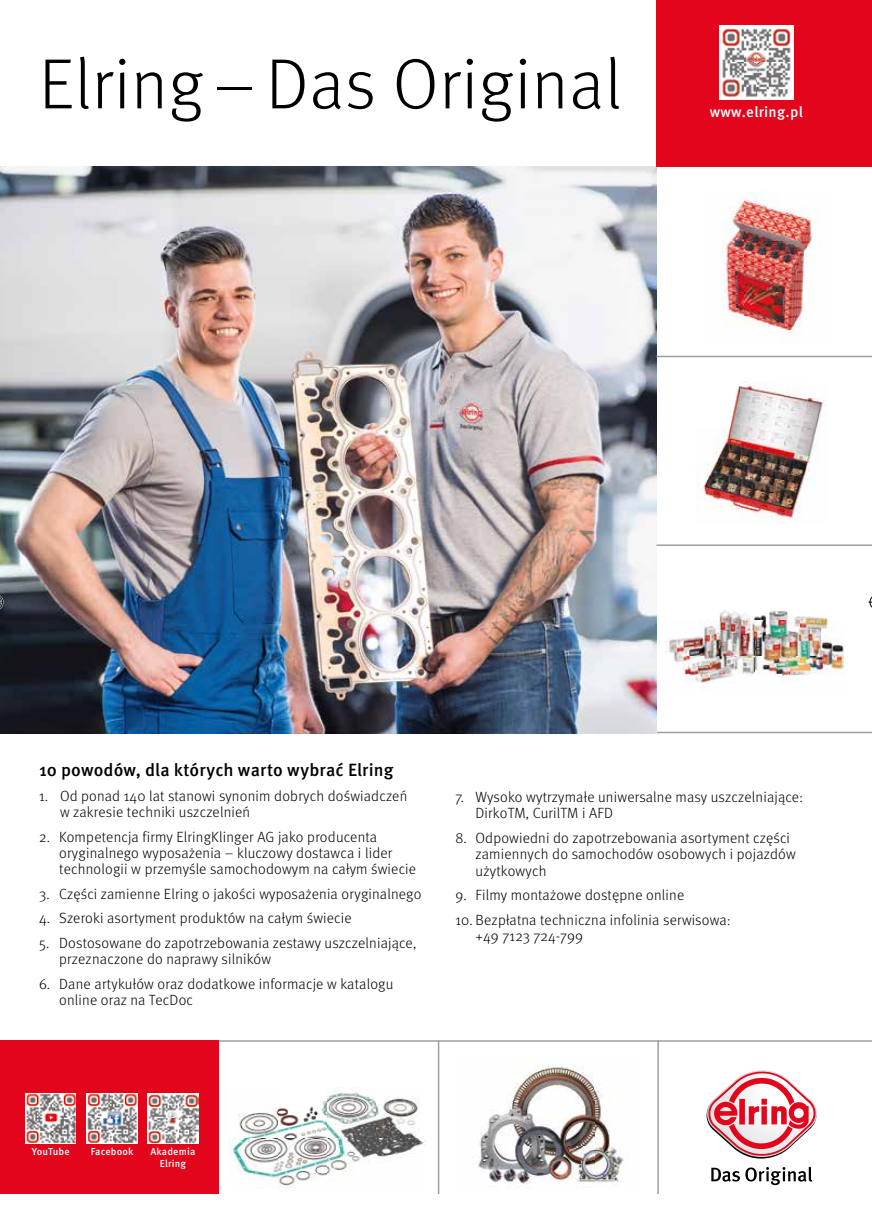
<style>
.page{position:relative;width:872px;height:1212px;background:#fff}
.page>*{position:absolute;margin:0;border:0;box-sizing:border-box;transform-origin:0 0}
.t1{font:300 70.95px "Meta Pro";letter-spacing:.01em;color:#000}
.t2{font:500 17.7px "Meta Pro";letter-spacing:.005em;color:#000}
.t3{font:500 15px "Meta Pro";letter-spacing:.02em;color:#fff}
.t4{font:300 14.85px/16.2px "Meta Pro";letter-spacing:.015em;color:#000}
.t5{font:500 10.2px/12.1px "Meta Pro";letter-spacing:.02em;color:#fff;text-align:center}
</style>
<div class="page">
<hr style="left:218px;top:1040px;width:654px;height:2px;background:#9d9d9c">
<hr style="left:656px;top:732px;width:216px;height:1px;background:#9d9d9c">
<hr style="left:657px;top:1040px;width:2px;height:172px;background:#9d9d9c">
<div style="left:0;top:1040px;width:218px;height:172px;background:#e3051b"></div>
<img style="left:230px;top:1087px;width:195px;height:102px">
<svg style="left:711px;top:1167px;width:101px;height:18px"></svg>
<svg style="left:706px;top:1070px;width:111px;height:89px"></svg>
<img style="left:0;top:167px;width:656px;height:566px">
<div style="left:656px;top:0;width:216px;height:167px;background:#e3051b"></div>
<img style="left:719px;top:26px;width:74px;height:74px">
<img style="left:87px;top:1093px;width:50px;height:50px">
<img style="left:26px;top:1093px;width:50px;height:50px">
<img style="left:148px;top:1093px;width:50px;height:50px">
<hr style="left:656px;top:356px;width:216px;height:1px;background:#9d9d9c">
<hr style="left:656px;top:544px;width:216px;height:2px;background:#9d9d9c">
<img style="left:721px;top:191px;width:96px;height:151px">
<hr style="left:438px;top:1040px;width:1px;height:172px;background:#9d9d9c">
<img style="left:478px;top:1066px;width:146px;height:118px">
<img style="left:666px;top:610px;width:179px;height:82px">
<img style="left:696px;top:381px;width:129px;height:143px">
<svg style="left:0;top:594px;width:4px;height:16px"></svg>
<svg style="left:868px;top:596px;width:4px;height:12px"></svg>
<div style="left:0;top:1195px;width:872px;height:17px;background:#fff"></div>
<h1 class="t1" style="left:39px;top:33px;width:584px">Elring – Das Original</h1>
<p class="t3" style="left:709px;top:101px;width:95px">www.elring.pl</p>
<p class="t2" style="left:39px;top:756px;width:356px">10 powodów, dla których warto wybrać Elring</p>
<p class="t4" style="left:60px;top:787px;width:349px;text-indent:-21px">1. Od ponad 140 lat stanowi synonim dobrych doświadczeń w zakresie techniki uszczelnień</p>
<p class="t4" style="left:59px;top:827px;width:358px;text-indent:-20px">2. Kompetencja firmy ElringKlinger AG jako producenta oryginalnego wyposażenia – kluczowy dostawca i lider technologii w przemyśle samochodowym na całym świecie</p>
<p class="t4" style="left:39px;top:885px;width:384px">3. Części zamienne Elring o jakości wyposażenia oryginalnego</p>
<p class="t4" style="left:39px;top:909px;width:314px">4. Szeroki asortyment produktów na całym świecie</p>
<p class="t4" style="left:59px;top:934px;width:359px;text-indent:-20px">5. Dostosowane do zapotrzebowania zestawy uszczelniające, przeznaczone do naprawy silników</p>
<p class="t4" style="left:59px;top:975px;width:336px;text-indent:-20px">6. Dane artykułów oraz dodatkowe informacje w katalogu online oraz na TecDoc</p>
<p class="t4" style="left:475px;top:788px;width:329px;text-indent:-20px">7. Wysoko wytrzymałe uniwersalne masy uszczelniające:<br>DirkoTM, CurilTM i AFD</p>
<p class="t4" style="left:475px;top:829px;width:322px;text-indent:-20px">8. Odpowiedni do zapotrzebowania asortyment części zamiennych do samochodów osobowych i pojazdów użytkowych</p>
<p class="t4" style="left:455px;top:886px;width:230px">9. Filmy montażowe dostępne online</p>
<p class="t4" style="left:475px;top:911px;width:256px;text-indent:-20px">10. Bezpłatna techniczna infolinia serwisowa: +49 7123 724-799</p>
<p class="t5" style="left:32px;top:1145px;width:40px">YouTube</p>
<p class="t5" style="left:91px;top:1145px;width:44px">Facebook</p>
<p class="t5" style="left:150px;top:1145px;width:46px">Akademia<br>Elring</p>
</div>
